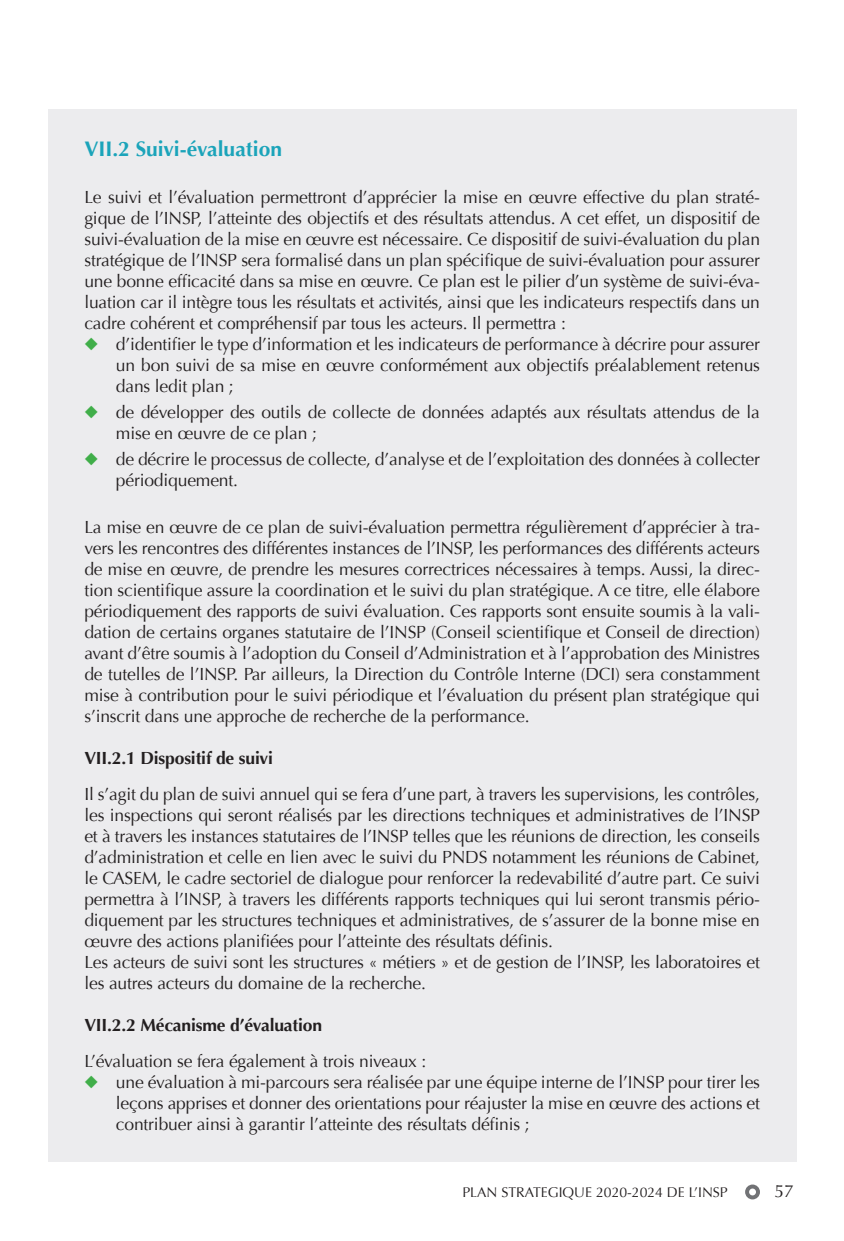
<style>
.page{position:relative;width:844px;height:1241px;background:#fff}
.page>*{position:absolute;margin:0;border:0;box-sizing:border-box;transform-origin:0 0}
.t1{font:700 21px "Optima";color:#1ba4ba}
.t2{font:17.5px/21px "Optima";letter-spacing:-.01em;color:#231f20;text-align:justify}
.t3{font:700 17.5px "Optima";letter-spacing:-.01em;color:#231f20}
.t4{font:14px "Optima";color:#231f20}
.s1{color:#40ae49}
</style>
<div class="page">
<div style="left:48px;top:109px;width:747px;height:1052px;background:#ececee"></div>
<svg style="left:744px;top:1184px;width:15px;height:15px"></svg>
<svg style="left:748px;top:1188px;width:7px;height:7px"></svg>
<p class="t1" style="left:84px;top:136px;width:199px">VII.2 Suivi-évaluation</p>
<p class="t2" style="left:84px;top:187px;width:677px">Le suivi et l’évaluation permettront d’apprécier la mise en œuvre effective du plan straté&shy;gique de l’INSP, l’atteinte des objectifs et des résultats attendus. A cet effet, un dispositif de suivi-évaluation de la mise en œuvre est nécessaire. Ce dispositif de suivi-évaluation du plan stratégique de l’INSP sera formalisé dans un plan spécifique de suivi-évaluation pour assurer une bonne efficacité dans sa mise en œuvre. Ce plan est le pilier d’un système de suivi-éva&shy;luation car il intègre tous les résultats et activités, ainsi que les indicateurs respectifs dans un cadre cohérent et compréhensif par tous les acteurs. Il permettra :</p>
<p class="t2" style="left:116px;top:334px;width:645px;text-indent:-31px"><span class="s1">◆</span> d’identifier le type d’information et les indicateurs de performance à décrire pour assurer un bon suivi de sa mise en œuvre conformément aux objectifs préalablement retenus dans ledit plan ;</p>
<p class="t2" style="left:116px;top:401px;width:645px;text-indent:-31px"><span class="s1">◆</span> de développer des outils de collecte de données adaptés aux résultats attendus de la mise en œuvre de ce plan ;</p>
<p class="t2" style="left:116px;top:448px;width:645px;text-indent:-31px"><span class="s1">◆</span> de décrire le processus de collecte, d’analyse et de l’exploitation des données à collecter périodiquement.</p>
<p class="t2" style="left:84px;top:516px;width:677px">La mise en œuvre de ce plan de suivi-évaluation permettra régulièrement d’apprécier à tra&shy;vers les rencontres des différentes instances de l’INSP, les performances des différents acteurs de mise en œuvre, de prendre les mesures correctrices nécessaires à temps. Aussi, la direc&shy;tion scientifique assure la coordination et le suivi du plan stratégique. A ce titre, elle élabore périodiquement des rapports de suivi évaluation. Ces rapports sont ensuite soumis à la vali&shy;dation de certains organes statutaire de l’INSP (Conseil scientifique et Conseil de direction) avant d’être soumis à l’adoption du Conseil d’Administration et à l’approbation des Ministres de tutelles de l’INSP. Par ailleurs, la Direction du Contrôle Interne (DCI) sera constamment mise à contribution pour le suivi périodique et l’évaluation du présent plan stratégique qui s’inscrit dans une approche de recherche de la performance.</p>
<p class="t3" style="left:84px;top:747px;width:190px">VII.2.1 Dispositif de suivi</p>
<p class="t2" style="left:84px;top:783px;width:677px;text-align:left">Il s’agit du plan de suivi annuel qui se fera d’une part, à travers les supervisions, les contrôles, les inspections qui seront réalisés par les directions techniques et administratives de l’INSP et à travers les instances statutaires de l’INSP telles que les réunions de direction, les conseils d’administration et celle en lien avec le suivi du PNDS notamment les réunions de Cabinet, le CASEM, le cadre sectoriel de dialogue pour renforcer la redevabilité d’autre part. Ce suivi permettra à l’INSP, à travers les différents rapports techniques qui lui seront transmis pério&shy;diquement par les structures techniques et administratives, de s’assurer de la bonne mise en œuvre des actions planifiées pour l’atteinte des résultats définis.<br>Les acteurs de suivi sont les structures « métiers » et de gestion de l’INSP, les laboratoires et les autres acteurs du domaine de la recherche.</p>
<p class="t3" style="left:84px;top:1014px;width:239px">VII.2.2 Mécanisme d’évaluation</p>
<p class="t2" style="left:84px;top:1050px;width:343px">L’évaluation se fera également à trois niveaux :</p>
<p class="t2" style="left:116px;top:1071px;width:645px;text-indent:-31px"><span class="s1">◆</span> une évaluation à mi-parcours sera réalisée par une équipe interne de l’INSP pour tirer les leçons apprises et donner des orientations pour réajuster la mise en œuvre des actions et contribuer ainsi à garantir l’atteinte des résultats définis ;</p>
<p class="t4" style="left:462px;top:1183px;width:267px">PLAN STRATEGIQUE 2020-2024 DE L’INSP</p>
<p class="t2" style="left:774px;top:1180px;width:21px">57</p>
</div>
